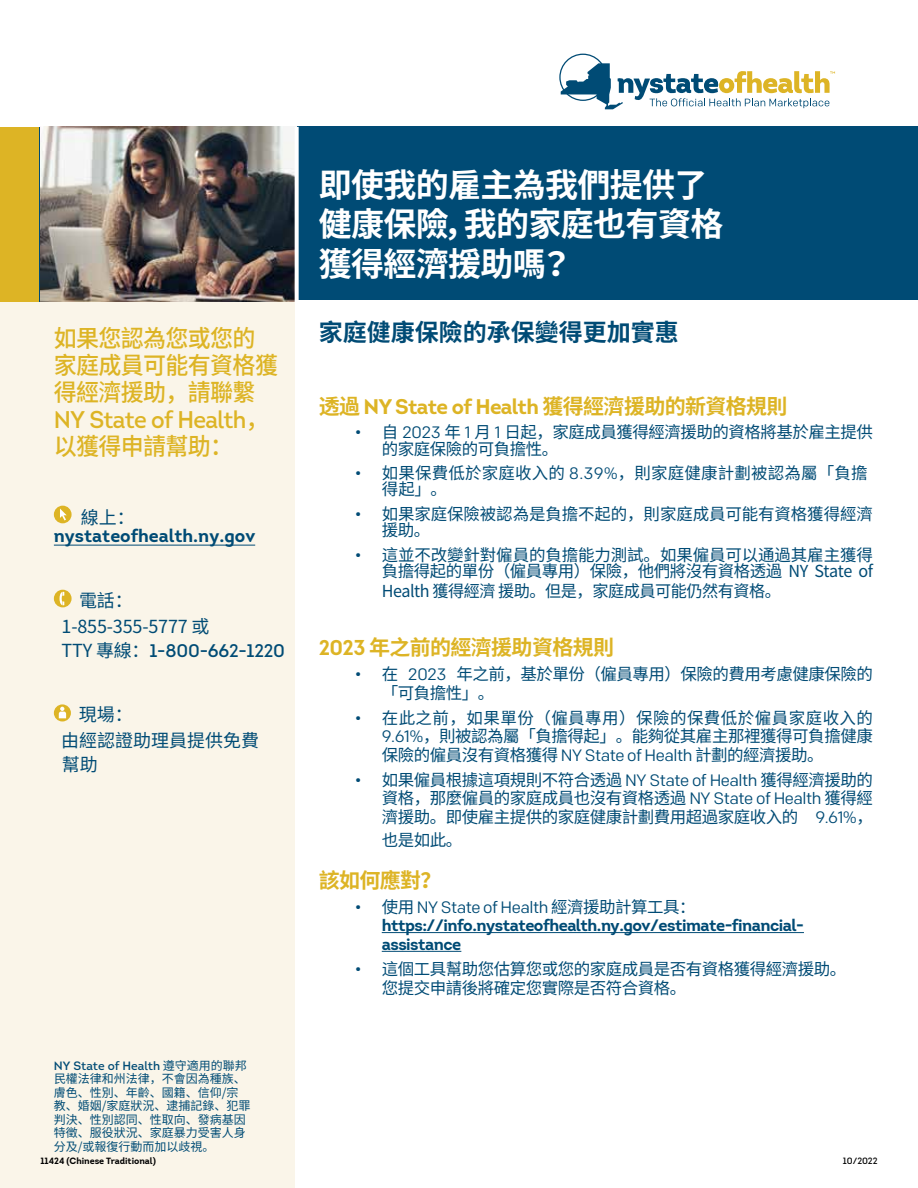
<style>
.page{position:relative;width:918px;height:1188px;background:#fff}
.page>*{position:absolute;margin:0;border:0;box-sizing:border-box;transform-origin:0 0}
.t1{font:700 33px/39.6px "Noto Sans CJ Kkr";letter-spacing:-.02em;color:#fff}
.t2{font:500 24px/27px "Noto Sans CJ Ksc";letter-spacing:-.03em;color:#ddb425;scale:.96 1}
.t3{font:24px "Intro";letter-spacing:-.03em;color:#ddb425;scale:.96 1}
.t4{font:700 24px "Noto Sans CJ Ksc";color:#004b75}
.t5{font:700 21px "Intro";letter-spacing:-.03em;color:#ddb425}
.t6{font:700 21px "Noto Sans CJ Ksc";letter-spacing:-.03em;color:#ddb425}
.t7{font:18px/25.7px "Noto Sans CJ Ksc";color:#004b75}
.t8{font:700 18px "Intro";color:#004b75}
.t9{font:18px "Intro";letter-spacing:-.01em;color:#004b75}
.t10{font:16.5px/18.8px "Noto Sans CJ Ksc";letter-spacing:-.03em;color:#004b75}
.t11{font:16.5px/16px "Noto Sans CJ Ksc";letter-spacing:-.01em;color:#004b75}
.t12{font:700 16.5px/18.8px "Intro";letter-spacing:-.03em;color:#004b75}
.t13{font:16.5px/16px "Noto Sans CJ Ksc";letter-spacing:.01em;color:#004b75}
.t14{font:16.5px "Colfax";letter-spacing:-.03em;color:#004b75}
.t15{font:12px/13.5px "Noto Sans CJ Ksc";color:#004b75}
.t16{font:12px "Intro";color:#004b75}
.t17{font:700 9px "Intro";color:#000}
.t18{font:9px "Intro";color:#000}
.s1{font-family:"Noto Sans CJ Ksc";font-weight:500}
.s2{font-family:"Noto Sans CJ Ksc"}
.s3{font-family:"Colfax"}
.s4{font-family:"Intro"}
</style>
<div class="page">
<div style="left:0;top:296px;width:295px;height:892px;background:#faf5e9"></div>
<div style="left:54px;top:506px;width:18px;height:17px;background:#ddb425;border-radius:50%"></div>
<svg style="left:60px;top:509px;width:7px;height:11px"></svg>
<hr style="left:54px;top:545px;width:201px;height:1px;background:#004b75">
<div style="left:54px;top:590px;width:18px;height:17px;background:#ddb425;border-radius:50%"></div>
<svg style="left:59px;top:592px;width:5px;height:13px"></svg>
<svg style="left:54px;top:704px;width:17px;height:17px"></svg>
<svg style="left:59px;top:707px;width:7px;height:11px"></svg>
<div style="left:295px;top:127px;width:623px;height:173px;background:#004b75"></div>
<img style="left:41px;top:127px;width:254px;height:174px">
<div style="left:0;top:127px;width:38px;height:174px;background:#ddb425"></div>
<svg style="left:559px;top:54px;width:276px;height:55px"></svg>
<svg style="left:295px;top:127px;width:4px;height:173px"></svg>
<hr style="left:382px;top:932px;width:422px;height:1px;background:#004b75">
<hr style="left:382px;top:951px;width:79px;height:1px;background:#004b75">
<h2 class="t2" style="left:54px;top:325px;width:235px">如果您認為您或您的家庭成員可能有資格獲得經濟援助，請聯繫</h2>
<h2 class="t3" style="left:54px;top:405px;width:225px">NY State of Health<span class="s1">，</span></h2>
<h2 class="t2" style="left:54px;top:433px;width:188px">以獲得申請幫助：</h2>
<p class="t7" style="left:81px;top:505px;width:55px">線上：</p>
<p class="t8" style="left:54px;top:524px;width:203px">nystateofhealth.ny.gov</p>
<p class="t7" style="left:62px;top:588px;width:149px;text-indent:18px">電話：<br>1-855-355-5777 或</p>
<p class="t9" style="left:62px;top:639px;width:225px"><span class="s2">TTY 專線：</span>1-800-662-1220</p>
<p class="t7" style="left:61px;top:702px;width:199px;text-indent:18px">現場：<br>由經認證助理員提供免費</p>
<p class="t7" style="left:62px;top:752px;width:37px">幫助</p>
<p class="t16" style="left:54px;top:1058px;width:195px">NY State of Health <span class="s2">遵守適用的聯邦</span></p>
<p class="t15" style="left:54px;top:1072px;width:198px">民權法律和州法律，不會因為種族、膚色、性別、年齡、國籍、信仰/宗教、婚姻/家庭狀況、逮捕記錄、犯罪判決、性別認同、性取向、發病基因特徵、服役狀況、家庭暴力受害人身分及/或報復行動而加以歧視。</p>
<h1 class="t1" style="left:319px;top:165px;width:406px">即使我的雇主為我們提供了健康保險，我的家庭也有資格獲得經濟援助嗎？</h1>
<h2 class="t4" style="left:319px;top:319px;width:361px">家庭健康保險的承保變得更加實惠</h2>
<p class="t5" style="left:319px;top:393px;width:470px"><span class="s2">透過</span> NY State of Health <span class="s2">獲得經濟援助的新資格規則</span></p>
<p class="t10" style="left:382px;top:425px;width:493px;line-height:16px;text-indent:-27px"><span class="s3">•</span> 自 <span class="s3">2023</span> 年 <span class="s3">1</span> 月 <span class="s3">1</span> 日起，家庭成員獲得經濟援助的資格將基於雇主提供的家庭保險的可負擔性。</p>
<p class="t13" style="left:382px;top:466px;width:487px;text-indent:-27px"><span class="s3">•</span> 如果保費低於家庭收入的 <span class="s3">8.39%</span>，則家庭健康計劃被認為屬「負擔得起」。</p>
<p class="t11" style="left:382px;top:506px;width:493px;text-indent:-27px"><span class="s3">•</span> 如果家庭保險被認為是負擔不起的，則家庭成員可能有資格獲得經濟援助。</p>
<p class="t11" style="left:355px;top:547px;width:520px;line-height:16.5px;text-align:right"><span class="s3">•</span> 這並不改變針對僱員的負擔能力測試。如果僱員可以通過其雇主獲得負擔得起的單份（僱員專用）保險，他們將沒有資格透過 NY State of</p>
<p class="t10" style="left:382px;top:582px;width:401px">Health 獲得經濟 援助。但是，家庭成員可能仍然有資格。</p>
<p class="t6" style="left:319px;top:636px;width:297px"><span class="s4">2023</span> 年之前的經濟援助資格規則</p>
<p class="t10" style="left:382px;top:665px;width:493px;text-indent:-27px"><span class="s3">•</span> 在 <span class="s3">2023</span> 年之前，基於單份（僱員專用）保險的費用考慮健康保險的「可負擔性」。</p>
<p class="t10" style="left:382px;top:708px;width:493px;text-align:justify;text-indent:-27px"><span class="s3">•</span> 在此之前，如果單份（僱員專用）保險的保費低於僱員家庭收入的<span class="s3">9.61%</span>，則被認為屬「負擔得起」。能夠從其雇主那裡獲得可負擔健康保險的僱員沒有資格獲得 <span class="s3">NY State of Health</span> 計劃的經濟援助。</p>
<p class="t10" style="left:382px;top:771px;width:493px;text-align:justify;text-indent:-27px"><span class="s3">•</span> 如果僱員根據這項規則不符合透過 <span class="s3">NY State of Health</span> 獲得經濟援助的資格，那麼僱員的家庭成員也沒有資格透過 <span class="s3">NY State of Health</span> 獲得經濟援助。即使雇主提供的家庭健康計劃費用超過家庭收入的 <span class="s3">9.61%</span>，</p>
<p class="t10" style="left:382px;top:831px;width:82px">也是如此。</p>
<p class="t6" style="left:319px;top:868px;width:124px">該如何應對？</p>
<p class="t14" style="left:355px;top:897px;width:342px">• <span class="s2">使用</span> NY State of Health <span class="s2">經濟援助計算工具：</span></p>
<p class="t12" style="left:382px;top:916px;width:424px">https://info.nystateofhealth.ny.gov/estimate-financial&shy;assistance</p>
<p class="t10" style="left:382px;top:960px;width:466px;text-indent:-27px"><span class="s3">•</span> 這個工具幫助您估算您或您的家庭成員是否有資格獲得經濟援助。您提交申請後將確定您實際是否符合資格。</p>
<p class="t17" style="left:40px;top:1155px;width:117px">11424 (Chinese Traditional)</p>
<p class="t18" style="left:843px;top:1155px;width:36px">10/2022</p>
</div>
